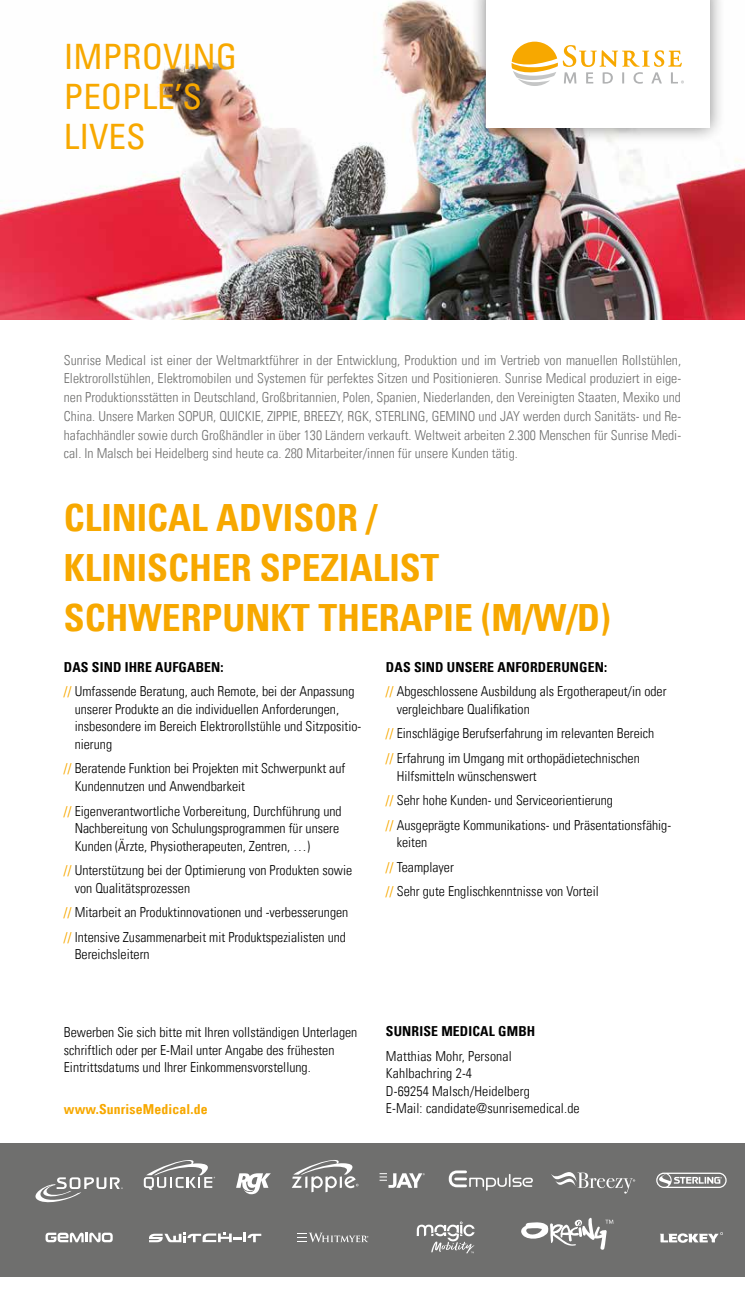
<style>
.page{position:relative;width:745px;height:1312px;background:#fff}
.page>*{position:absolute;margin:0;border:0;box-sizing:border-box;transform-origin:0 0}
.t1{font:37.5px/50px "Univers Com 67 Bold Cond";color:#f7a800}
.t2{font:condensed 35px/40px "Univers Com 57";color:#f7a800}
.t3{font:13.75px/17.5px "Univers Com 47 Light Cond";color:#000}
.t4{font:13.75px/18.8px "Univers Com 47 Light Cond";color:#6f6f6e;text-align:justify}
.t5{font:13.75px "Univers Com 67 Bold Cond";letter-spacing:.01em;color:#000}
.t6{font:13.75px "Univers Com 67 Bold Cond";letter-spacing:.01em;color:#f7a800}
.s1{font-family:"Univers Com 57";font-stretch:condensed;color:#f7a800}
</style>
<div class="page">
<img style="left:0;top:0;width:744px;height:319px">
<div style="left:469px;top:0;width:256px;height:144px;background:#000;opacity:.5"></div>
<div style="left:485px;top:0;width:224px;height:128px;background:#fff"></div>
<svg style="left:511px;top:42px;width:172px;height:44px"></svg>
<div style="left:0;top:1194px;width:744px;height:81px;background:#6f6f6e"></div>
<div style="left:0;top:1143px;width:744px;height:58px;background:#6f6f6e"></div>
<svg style="left:144px;top:1160px;width:71px;height:29px"></svg>
<svg style="left:292px;top:1160px;width:66px;height:31px"></svg>
<svg style="left:236px;top:1173px;width:34px;height:20px"></svg>
<svg style="left:35px;top:1177px;width:88px;height:26px"></svg>
<svg style="left:379px;top:1173px;width:45px;height:14px"></svg>
<svg style="left:551px;top:1172px;width:83px;height:21px"></svg>
<svg style="left:656px;top:1172px;width:70px;height:15px"></svg>
<svg style="left:448px;top:1170px;width:84px;height:20px"></svg>
<svg style="left:45px;top:1232px;width:68px;height:9px"></svg>
<svg style="left:149px;top:1232px;width:112px;height:9px"></svg>
<svg style="left:297px;top:1232px;width:71px;height:9px"></svg>
<svg style="left:416px;top:1221px;width:58px;height:32px"></svg>
<svg style="left:660px;top:1232px;width:62px;height:10px"></svg>
<svg style="left:521px;top:1217px;width:92px;height:32px"></svg>
<h2 class="t2" style="left:64px;top:36px;width:175px">IMPROVING<br>PEOPLE’S<br>LIVES</h2>
<p class="t4" style="left:64px;top:350px;width:618px">Sunrise Medical ist einer der Weltmarktführer in der Entwicklung, Produktion und im Vertrieb von manuellen Rollstühlen, Elektrorollstühlen, Elektromobilen und Systemen für perfektes Sitzen und Positionieren. Sunrise Medical produziert in eige&shy;nen Produktionsstätten in Deutschland, Großbritannien, Polen, Spanien, Niederlanden, den Vereinigten Staaten, Mexiko und China. Unsere Marken SOPUR, QUICKIE, ZIPPIE, BREEZY, RGK, STERLING, GEMINO und JAY werden durch Sanitäts- und Re&shy;hafachhändler sowie durch Großhändler in über 130 Ländern verkauft. Weltweit arbeiten 2.300 Menschen für Sunrise Medi&shy;cal. In Malsch bei Heidelberg sind heute ca. 280 Mitarbeiter/innen für unsere Kunden tätig.</p>
<h1 class="t1" style="left:64px;top:492px;width:547px">CLINICAL ADVISOR /<br>KLINISCHER SPEZIALIST<br>SCHWERPUNKT THERAPIE (M/W/D)</h1>
<p class="t5" style="left:64px;top:658px;width:161px">DAS SIND IHRE AUFGABEN:</p>
<p class="t3" style="left:75px;top:682px;width:288px;text-indent:-11px"><span class="s1">//</span> Umfassende Beratung, auch Remote, bei der Anpassung unserer Produkte an die individuellen Anforderungen, insbesondere im Bereich Elektrorollstühle und Sitzpositio&shy;nierung</p>
<p class="t3" style="left:75px;top:759px;width:272px;text-indent:-11px"><span class="s1">//</span> Beratende Funktion bei Projekten mit Schwerpunkt auf<br>Kundennutzen und Anwendbarkeit</p>
<p class="t3" style="left:75px;top:801px;width:268px;text-indent:-11px"><span class="s1">//</span> Eigenverantwortliche Vorbereitung, Durchführung und<br>Nachbereitung von Schulungsprogrammen für unsere<br>Kunden (Ärzte, Physiotherapeuten, Zentren, …)</p>
<p class="t3" style="left:75px;top:861px;width:279px;text-indent:-11px"><span class="s1">//</span> Unterstützung bei der Optimierung von Produkten sowie von Qualitätsprozessen</p>
<p class="t3" style="left:64px;top:900px;width:286px;line-height:24.6px"><span class="s1">//</span> Mitarbeit an Produktinnovationen und -verbesserungen <span class="s1">//</span> Intensive Zusammenarbeit mit Produktspezialisten und</p>
<p class="t3" style="left:75px;top:945px;width:76px">Bereichsleitern</p>
<p class="t5" style="left:385px;top:658px;width:222px">DAS SIND UNSERE ANFORDERUNGEN:</p>
<p class="t3" style="left:396px;top:682px;width:271px;text-indent:-11px"><span class="s1">//</span> Abgeschlossene Ausbildung als Ergotherapeut/in oder vergleichbare Qualifikation</p>
<p class="t3" style="left:385px;top:721px;width:270px;line-height:24.6px"><span class="s1">//</span> Einschlägige Berufserfahrung im relevanten Bereich <span class="s1">//</span> Erfahrung im Umgang mit orthopädietechnischen</p>
<p class="t3" style="left:385px;top:763px;width:286px;line-height:24.6px;text-indent:11px">Hilfsmitteln wünschenswert<br><span class="s1">//</span> Sehr hohe Kunden- und Serviceorientierung<br><span class="s1">//</span> Ausgeprägte Kommunikations- und Präsentationsfähig-</p>
<p class="t3" style="left:385px;top:830px;width:214px;line-height:24.6px;text-indent:11px">keiten<br><span class="s1">//</span> Teamplayer<br><span class="s1">//</span> Sehr gute Englischkenntnisse von Vorteil</p>
<p class="t3" style="left:64px;top:1023px;width:295px">Bewerben Sie sich bitte mit Ihren vollständigen Unterlagen schriftlich oder per E-Mail unter Angabe des frühesten<br>Eintrittsdatums und Ihrer Einkommensvorstellung.</p>
<p class="t6" style="left:64px;top:1100px;width:145px">www.SunriseMedical.de</p>
<p class="t5" style="left:385px;top:1022px;width:151px">SUNRISE MEDICAL GMBH</p>
<p class="t3" style="left:385px;top:1046px;width:195px">Matthias Mohr, Personal<br>Kahlbachring 2-4<br>D-69254 Malsch/Heidelberg<br>E-Mail: candidate@sunrisemedical.de</p>
</div>
